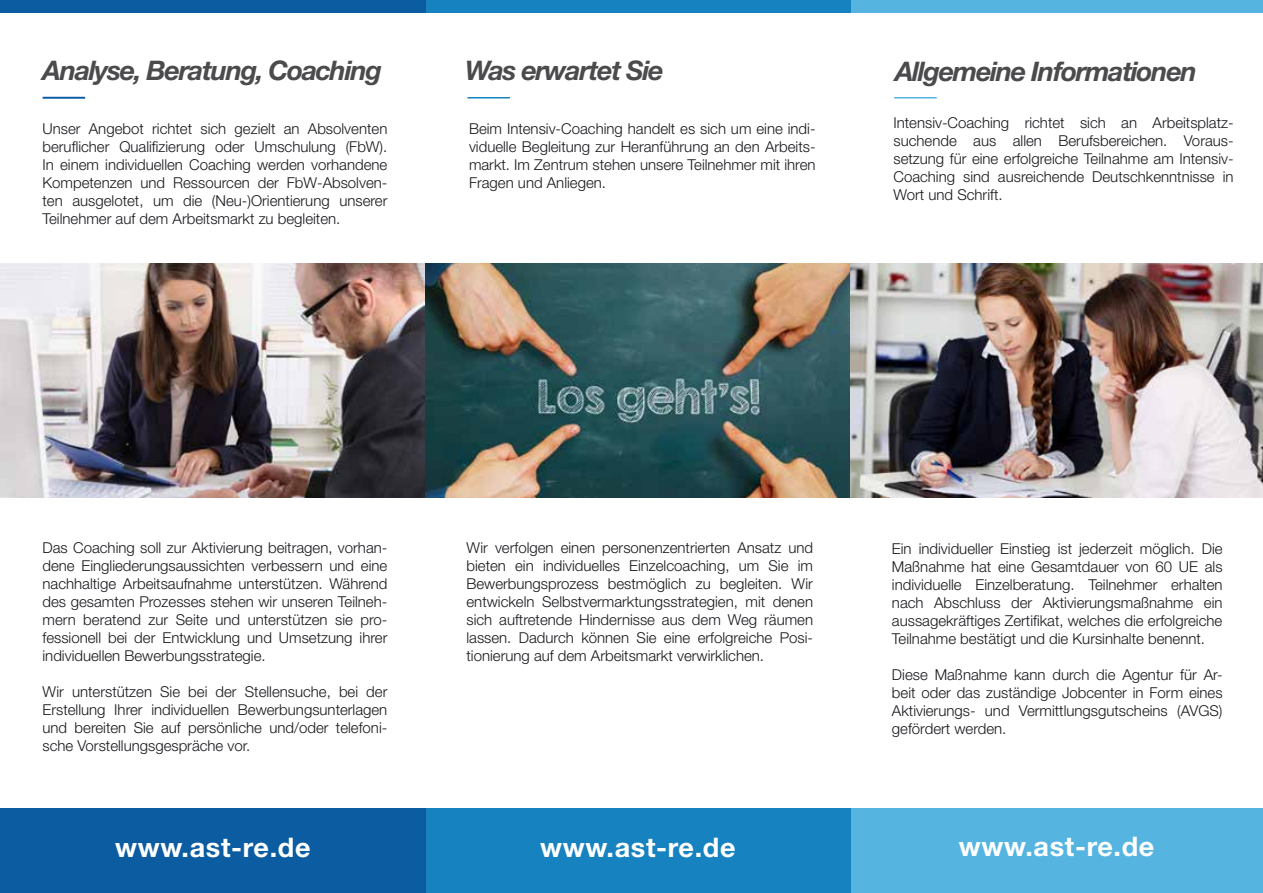
<style>
.page{position:relative;width:1263px;height:893px;background:#fff}
.page>*{position:absolute;margin:0;border:0;box-sizing:border-box;transform-origin:0 0}
.t1{font:italic 700 27px "Helvetica Neue LT Std";letter-spacing:-.05em;color:#4b4b4d}
.t2{font:700 27px "Helvetica Neue LT Std";letter-spacing:.025em;color:#fff}
.t3{font:300 15px/18px "Helvetica Neue LT Std";color:#1a171c;text-align:justify}
</style>
<div class="page">
<div style="left:845px;top:808px;width:418px;height:85px;background:#55b4e0"></div>
<div style="left:424px;top:808px;width:426px;height:85px;background:#1682bf"></div>
<div style="left:0;top:808px;width:425px;height:85px;background:#0c5ca2"></div>
<div style="left:849px;top:0;width:414px;height:13px;background:#55b4e0"></div>
<div style="left:424px;top:0;width:426px;height:13px;background:#1682bf"></div>
<div style="left:0;top:0;width:425px;height:13px;background:#0c5ca2"></div>
<hr style="left:43px;top:97px;width:42px;height:2px;background:#0c5ca2">
<hr style="left:467px;top:97px;width:43px;height:2px;background:#1682bf">
<hr style="left:894px;top:97px;width:43px;height:2px;background:#52b3e0">
<img style="left:0;top:264px;width:1263px;height:233px">
<h1 class="t1" style="left:43px;top:54px;width:341px">Analyse, Beratung, Coaching</h1>
<h1 class="t1" style="left:465px;top:54px;width:200px">Was erwartet Sie</h1>
<h1 class="t1" style="left:895px;top:55px;width:303px">Allgemeine Informationen</h1>
<p class="t3" style="left:43px;top:119px;width:346px">Unser Angebot richtet sich gezielt an Absolventen beruflicher Qualifizierung oder Umschulung (FbW).<br>In einem individuellen Coaching werden vorhandene Kompetenzen und Ressourcen der FbW-Absolven&shy;ten ausgelotet, um die (Neu-)Orientierung unserer Teilnehmer auf dem Arbeitsmarkt zu begleiten.</p>
<p class="t3" style="left:469px;top:119px;width:348px">Beim Intensiv-Coaching handelt es sich um eine indi&shy;viduelle Begleitung zur Heranführung an den Arbeits&shy;markt. Im Zentrum stehen unsere Teilnehmer mit ihren Fragen und Anliegen.</p>
<p class="t3" style="left:893px;top:113px;width:342px">Intensiv-Coaching richtet sich an Arbeitsplatz&shy;suchende aus allen Berufsbereichen. Voraus&shy;setzung für eine erfolgreiche Teilnahme am Intensiv-Coaching sind ausreichende Deutschkenntnisse in Wort und Schrift.</p>
<p class="t3" style="left:43px;top:538px;width:346px">Das Coaching soll zur Aktivierung beitragen, vorhan&shy;dene Eingliederungsaussichten verbessern und eine nachhaltige Arbeitsaufnahme unterstützen. Während des gesamten Prozesses stehen wir unseren Teilneh&shy;mern beratend zur Seite und unterstützen sie pro&shy;fessionell bei der Entwicklung und Umsetzung ihrer individuellen Bewerbungsstrategie.</p>
<p class="t3" style="left:43px;top:682px;width:346px">Wir unterstützen Sie bei der Stellensuche, bei der Erstellung Ihrer individuellen Bewerbungsunterlagen und bereiten Sie auf persönliche und/oder telefoni&shy;sche Vorstellungsgespräche vor.</p>
<p class="t3" style="left:466px;top:538px;width:348px">Wir verfolgen einen personenzentrierten Ansatz und bieten ein individuelles Einzelcoaching, um Sie im Bewerbungsprozess bestmöglich zu begleiten. Wir entwickeln Selbstvermarktungsstrategien, mit denen sich auftretende Hindernisse aus dem Weg räumen lassen. Dadurch können Sie eine erfolgreiche Posi&shy;tionierung auf dem Arbeitsmarkt verwirklichen.</p>
<p class="t3" style="left:892px;top:539px;width:332px">Ein individueller Einstieg ist jederzeit möglich. Die Maßnahme hat eine Gesamtdauer von 60 UE als individuelle Einzelberatung. Teilnehmer erhalten nach Abschluss der Aktivierungsmaßnahme ein aussagekräftiges Zertifikat, welches die erfolgreiche Teilnahme bestätigt und die Kursinhalte benennt.</p>
<p class="t3" style="left:892px;top:665px;width:332px">Diese Maßnahme kann durch die Agentur für Ar&shy;beit oder das zuständige Jobcenter in Form eines Aktivierungs- und Vermittlungsgutscheins (AVGS) gefördert werden.</p>
<h1 class="t2" style="left:115px;top:831px;width:197px">www.ast-re.de</h1>
<h1 class="t2" style="left:540px;top:830px;width:197px">www.ast-re.de</h1>
<h1 class="t2" style="left:959px;top:830px;width:197px">www.ast-re.de</h1>
</div>
